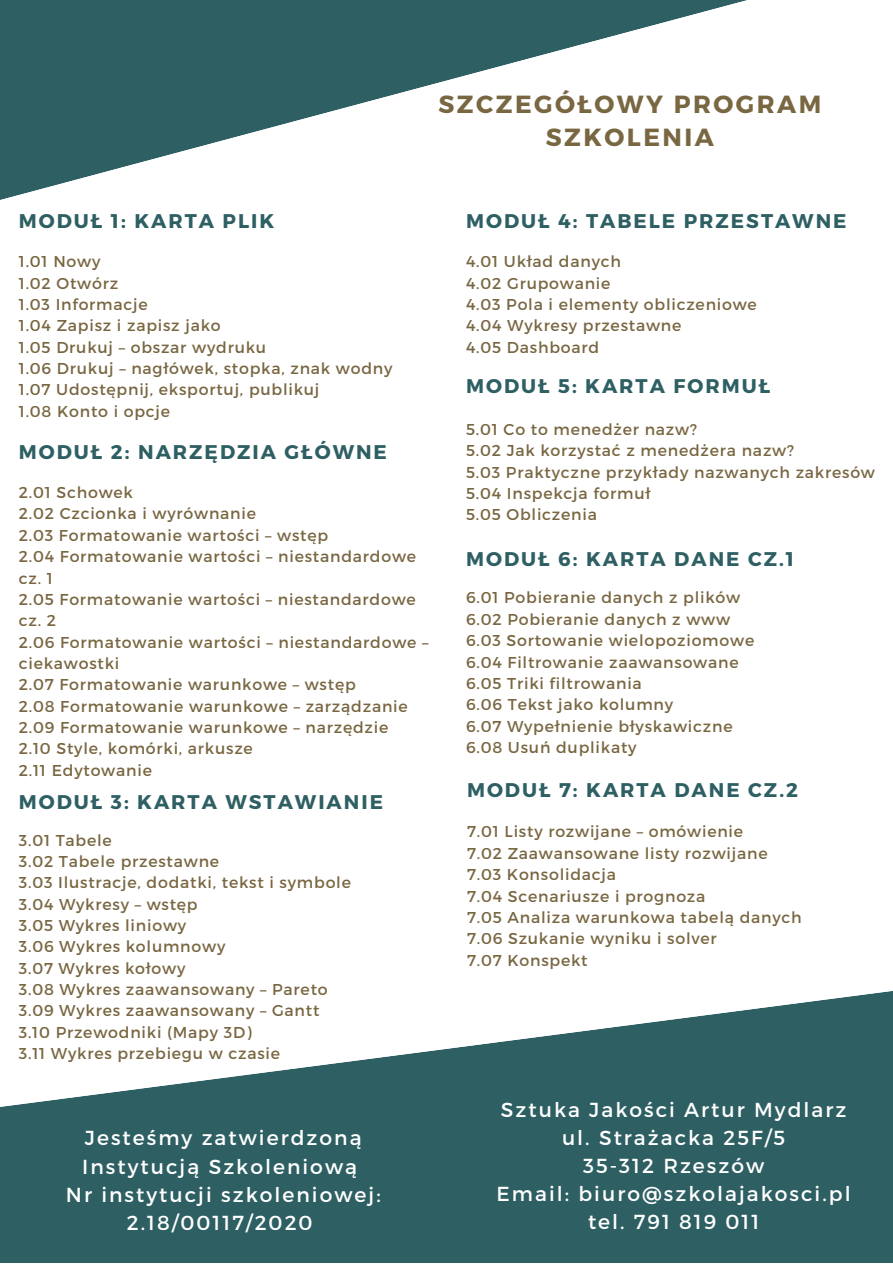
<style>
.page{position:relative;width:893px;height:1264px;background:#fff}
.page>*{position:absolute;margin:0;border:0;box-sizing:border-box;transform-origin:0 0}
.t1{font:700 24.75px/33.5px "Montserrat";letter-spacing:.1em;color:#796742;text-align:center}
.t2{font:20.25px/28px "Montserrat";letter-spacing:.1em;color:#fff;text-align:center}
.t3{font:700 19.8px "Montserrat";letter-spacing:.1em;color:#2e5f63}
.t4{font:15.75px/21.3px "Montserrat";letter-spacing:.05em;color:#796742}
</style>
<div class="page">
<svg style="left:0;top:991px;width:892px;height:271px;fill:#2e5f63"></svg>
<svg style="left:0;top:0;width:747px;height:200px"></svg>
<h1 class="t1" style="left:438px;top:86px;width:384px">SZCZEGÓŁOWY PROGRAM<br>SZKOLENIA</h1>
<p class="t3" style="left:19px;top:208px;width:257px">MODUŁ 1: KARTA PLIK</p>
<p class="t4" style="left:19px;top:250px;width:375px">1.01 Nowy<br>1.02 Otwórz<br>1.03 Informacje<br>1.04 Zapisz i zapisz jako<br>1.05 Drukuj – obszar wydruku<br>1.06 Drukuj – nagłówek, stopka, znak wodny<br>1.07 Udostępnij, eksportuj, publikuj<br>1.08 Konto i opcje</p>
<p class="t3" style="left:19px;top:439px;width:369px">MODUŁ 2: NARZĘDZIA GŁÓWNE</p>
<p class="t4" style="left:19px;top:481px;width:411px">2.01 Schowek<br>2.02 Czcionka i wyrównanie<br>2.03 Formatowanie wartości – wstęp<br>2.04 Formatowanie wartości – niestandardowe cz. 1<br>2.05 Formatowanie wartości – niestandardowe cz. 2<br>2.06 Formatowanie wartości – niestandardowe – ciekawostki<br>2.07 Formatowanie warunkowe – wstęp<br>2.08 Formatowanie warunkowe – zarządzanie<br>2.09 Formatowanie warunkowe – narzędzie<br>2.10 Style, komórki, arkusze<br>2.11 Edytowanie</p>
<p class="t3" style="left:19px;top:788px;width:365px">MODUŁ 3: KARTA WSTAWIANIE</p>
<p class="t4" style="left:19px;top:828px;width:333px">3.01 Tabele<br>3.02 Tabele przestawne<br>3.03 Ilustracje, dodatki, tekst i symbole<br>3.04 Wykresy – wstęp<br>3.05 Wykres liniowy<br>3.06 Wykres kolumnowy<br>3.07 Wykres kołowy<br>3.08 Wykres zaawansowany – Pareto<br>3.09 Wykres zaawansowany – Gantt<br>3.10 Przewodniki (Mapy 3D)<br>3.11 Wykres przebiegu w czasie</p>
<p class="t2" style="left:66px;top:1123px;width:316px">Jesteśmy zatwierdzoną<br>Instytucją Szkoleniową<br>Nr instytucji szkoleniowej:<br>2.18/00117/2020</p>
<p class="t3" style="left:466px;top:208px;width:382px">MODUŁ 4: TABELE PRZESTAWNE</p>
<p class="t4" style="left:466px;top:250px;width:292px">4.01 Układ danych<br>4.02 Grupowanie<br>4.03 Pola i elementy obliczeniowe<br>4.04 Wykresy przestawne<br>4.05 Dashboard</p>
<p class="t3" style="left:466px;top:373px;width:305px">MODUŁ 5: KARTA FORMUŁ</p>
<p class="t4" style="left:466px;top:418px;width:410px">5.01 Co to menedżer nazw?<br>5.02 Jak korzystać z menedżera nazw?<br>5.03 Praktyczne przykłady nazwanych zakresów<br>5.04 Inspekcja formuł<br>5.05 Obliczenia</p>
<p class="t3" style="left:466px;top:546px;width:329px">MODUŁ 6: KARTA DANE CZ.1</p>
<p class="t4" style="left:466px;top:586px;width:289px">6.01 Pobieranie danych z plików<br>6.02 Pobieranie danych z www<br>6.03 Sortowanie wielopoziomowe<br>6.04 Filtrowanie zaawansowane<br>6.05 Triki filtrowania<br>6.06 Tekst jako kolumny<br>6.07 Wypełnienie błyskawiczne<br>6.08 Usuń duplikaty</p>
<p class="t3" style="left:467px;top:777px;width:332px">MODUŁ 7: KARTA DANE CZ.2</p>
<p class="t4" style="left:467px;top:820px;width:336px">7.01 Listy rozwijane – omówienie<br>7.02 Zaawansowane listy rozwijane<br>7.03 Konsolidacja<br>7.04 Scenariusze i prognoza<br>7.05 Analiza warunkowa tabelą danych<br>7.06 Szukanie wyniku i solver<br>7.07 Konspekt</p>
<p class="t2" style="left:496px;top:1094px;width:355px">Sztuka Jakości Artur Mydlarz ul. Strażacka 25F/5<br>35-312 Rzeszów<br>Email: biuro@szkolajakosci.pl tel. 791 819 011</p>
</div>
